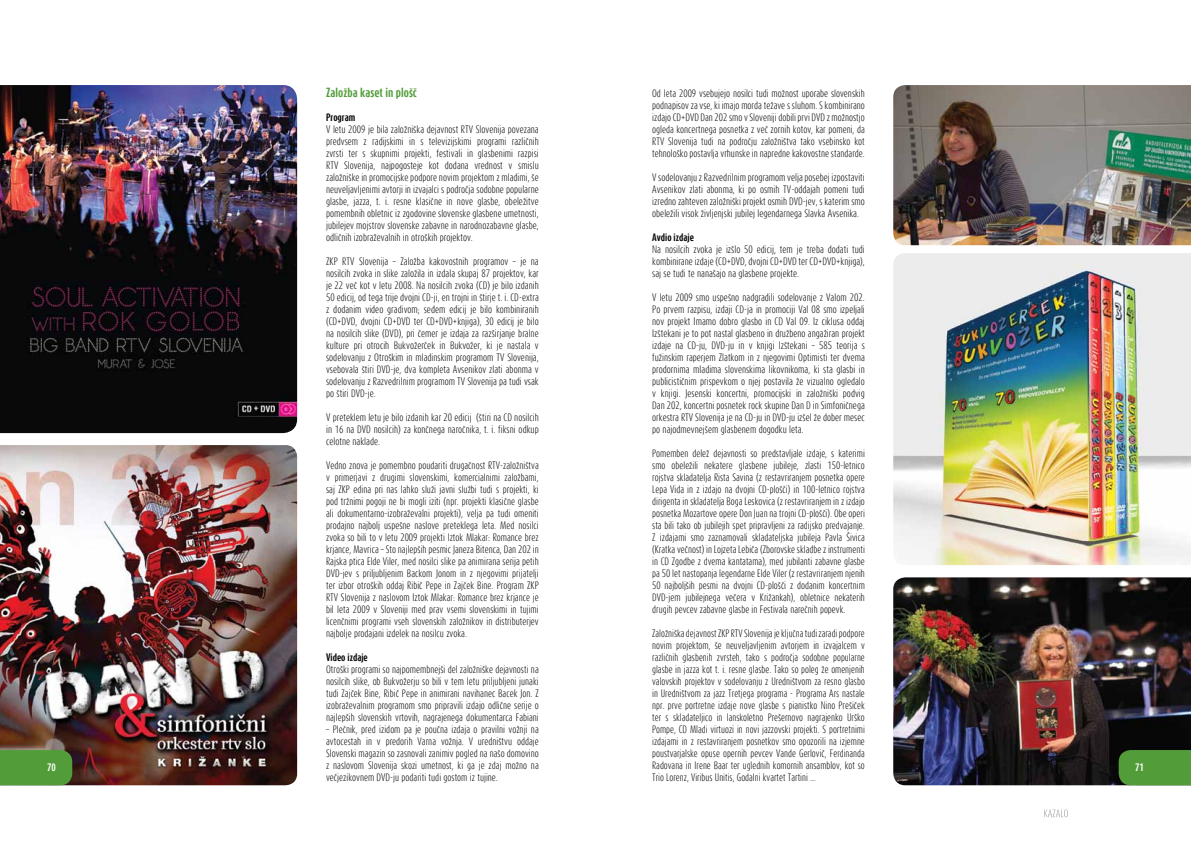
<style>
.page{position:relative;width:1191px;height:842px;background:#fff}
.page>*{position:absolute;margin:0;border:0;box-sizing:border-box;transform-origin:0 0}
.t1{font:700 11px "Dax Compact";color:#529d3a}
.t2{font:300 9px/12px "Dax Compact";color:#000;text-align:justify}
.t3{font:700 9px "Dax Compact";color:#000}
.t4{font:700 9px "Dax Compact";color:#fff}
</style>
<div class="page">
<img style="left:0;top:85px;width:297px;height:348px">
<img style="left:0;top:445px;width:297px;height:340px">
<img style="left:893px;top:253px;width:298px;height:312px">
<img style="left:893px;top:577px;width:298px;height:208px">
<img style="left:893px;top:85px;width:298px;height:160px">
<div style="left:0;top:750px;width:72px;height:35px;background:#529d3a"></div>
<div style="left:1118px;top:750px;width:73px;height:35px;background:#529d3a"></div>
<svg style="left:1044px;top:809px;width:24px;height:8px"></svg>
<p class="t1" style="left:326px;top:85px;width:93px">Založba kaset in plošč</p>
<p class="t3" style="left:326px;top:111px;width:31px">Program</p>
<p class="t2" style="left:326px;top:123px;width:214px">V letu 2009 je bila založniška dejavnost RTV Slovenija povezana predvsem z radijskimi in s televizijskimi programi različnih zvrsti ter s skupnimi projekti, festivali in glasbenimi razpisi RTV Slovenija, najpogosteje kot dodana vrednost v smislu založniške in promocijske podpore novim projektom z mladimi, še neuveljavljenimi avtorji in izvajalci s področja sodobne popularne glasbe, jazza, t. i. resne klasične in nove glasbe, obeležitve pomembnih obletnic iz zgodovine slovenske glasbene umetnosti, jubilejev mojstrov slovenske zabavne in narodnozabavne glasbe, odličnih izobraževalnih in otroških projektov.</p>
<p class="t2" style="left:326px;top:255px;width:214px">ZKP RTV Slovenija – Založba kakovostnih programov – je na nosilcih zvoka in slike založila in izdala skupaj 87 projektov, kar je 22 več kot v letu 2008. Na nosilcih zvoka (CD) je bilo izdanih 50 edicij, od tega trije dvojni CD-ji, en trojni in štirje t. i. CD-extra z dodanim video gradivom; sedem edicij je bilo kombiniranih (CD+DVD, dvojni CD+DVD ter CD+DVD+knjiga), 30 edicij je bilo na nosilcih slike (DVD), pri čemer je izdaja za razširjanje bralne kulture pri otrocih Bukvožerček in Bukvožer, ki je nastala v sodelovanju z Otroškim in mladinskim programom TV Slovenija, vsebovala štiri DVD-je, dva kompleta Avsenikov zlati abonma v sodelovanju z Razvedrilnim programom TV Slovenija pa tudi vsak po štiri DVD-je.</p>
<p class="t2" style="left:326px;top:411px;width:214px">V preteklem letu je bilo izdanih kar 20 edicij (štiri na CD nosilcih in 16 na DVD nosilcih) za končnega naročnika, t. i. fiksni odkup celotne naklade.</p>
<p class="t2" style="left:326px;top:459px;width:214px;text-align:left">Vedno znova je pomembno poudariti drugačnost RTV-založništva v primerjavi z drugimi slovenskimi, komercialnimi založbami, saj ZKP edina pri nas lahko služi javni službi tudi s projekti, ki pod tržnimi pogoji ne bi mogli iziti (npr. projekti klasične glasbe ali dokumentarno-izobraževalni projekti), velja pa tudi omeniti prodajno najbolj uspešne naslove preteklega leta. Med nosilci zvoka so bili to v letu 2009 projekti Iztok Mlakar: Romance brez krjance, Mavrica – Sto najlepših pesmic Janeza Bitenca, Dan 202 in Rajska ptica Elde Viler, med nosilci slike pa animirana serija petih DVD-jev s priljubljenim Backom Jonom in z njegovimi prijatelji ter izbor otroških oddaj Ribič Pepe in Zajček Bine. Program ZKP RTV Slovenija z naslovom Iztok Mlakar: Romance brez krjance je bil leta 2009 v Sloveniji med prav vsemi slovenskimi in tujimi licenčnimi programi vseh slovenskih založnikov in distributerjev najbolje prodajani izdelek na nosilcu zvoka.</p>
<p class="t3" style="left:326px;top:651px;width:43px">Video izdaje</p>
<p class="t2" style="left:326px;top:663px;width:214px">Otroški programi so najpomembnejši del založniške dejavnosti na nosilcih slike, ob Bukvožerju so bili v tem letu priljubljeni junaki tudi Zajček Bine, Ribič Pepe in animirani navihanec Bacek Jon. Z izobraževalnim programom smo pripravili izdajo odlične serije o najlepših slovenskih vrtovih, nagrajenega dokumentarca Fabiani</p>
<p class="t2" style="left:326px;top:723px;width:214px">– Plečnik, pred izidom pa je poučna izdaja o pravilni vožnji na avtocestah in v predorih Varna vožnja. V uredništvu oddaje Slovenski magazin so zasnovali zanimiv pogled na našo domovino z naslovom Slovenija skozi umetnost, ki ga je zdaj možno na večjezikovnem DVD-ju podariti tudi gostom iz tujine.</p>
<p class="t2" style="left:652px;top:87px;width:214px">Od leta 2009 vsebujejo nosilci tudi možnost uporabe slovenskih podnapisov za vse, ki imajo morda težave s sluhom. S kombinirano izdajo CD+DVD Dan 202 smo v Sloveniji dobili prvi DVD z možnostjo ogleda koncertnega posnetka z več zornih kotov, kar pomeni, da RTV Slovenija tudi na področju založništva tako vsebinsko kot tehnološko postavlja vrhunske in napredne kakovostne standarde.</p>
<p class="t2" style="left:652px;top:171px;width:214px">V sodelovanju z Razvedrilnim programom velja posebej izpostaviti Avsenikov zlati abonma, ki po osmih TV-oddajah pomeni tudi izredno zahteven založniški projekt osmih DVD-jev, s katerim smo obeležili visok življenjski jubilej legendarnega Slavka Avsenika.</p>
<p class="t3" style="left:652px;top:231px;width:43px">Avdio izdaje</p>
<p class="t2" style="left:652px;top:243px;width:214px">Na nosilcih zvoka je izšlo 50 edicij, tem je treba dodati tudi kombinirane izdaje (CD+DVD, dvojni CD+DVD ter CD+DVD+knjiga), saj se tudi te nanašajo na glasbene projekte.</p>
<p class="t2" style="left:652px;top:291px;width:214px">V letu 2009 smo uspešno nadgradili sodelovanje z Valom 202.<br>Po prvem razpisu, izdaji CD-ja in promociji Val 08 smo izpeljali nov projekt I mamo dobro glasbo in CD Val 09. Iz ciklusa oddaj Izštekani je to pot nastal glasbeno in družbeno angažiran projekt izdaje na CD-ju, DVD-ju in v knjigi Izštekani – 585 teorija s fužinskim raperjem Zlatkom in z njegovimi Optimisti ter dvema prodornima mladima slovenskima likovnikoma, ki sta glasbi in publicističnim prispevkom o njej postavila že vizualno ogledalo v knjigi. Jesenski koncertni, promocijski in založniški podvig Dan 202, koncertni posnetek rock skupine Dan D in Simfoničnega orkestra RTV Slovenija je na CD-ju in DVD-ju izšel že dober mesec po najodmevnejšem glasbenem dogodku leta.</p>
<p class="t2" style="left:652px;top:447px;width:214px">Pomemben delež dejavnosti so predstavljale izdaje, s katerimi smo obeležili nekatere glasbene jubileje, zlasti 150-letnico rojstva skladatelja Rista Savina (z restavriranjem posnetka opere Lepa Vida in z izdajo na dvojni CD-plošči) in 100-letnico rojstva dirigenta in skladatelja Boga Leskovica (z restavriranjem in z izdajo posnetka Mozartove opere Don Juan na trojni CD-plošči). Obe operi sta bili tako ob jubilejih spet pripravljeni za radijsko predvajanje.<br>Z izdajami smo zaznamovali skladateljska jubileja Pavla Šivica (Kratka večnost) in Lojzeta Lebiča (Zborovske skladbe z instrumenti in CD Zgodbe z dvema kantatama), med jubilanti zabavne glasbe pa 50 let nastopanja legendarne Elde Viler (z restavriranjem njenih 50 najboljših pesmi na dvojni CD-plošči z dodanim koncertnim DVD-jem jubilejnega večera v Križankah), obletnice nekaterih drugih pevcev zabavne glasbe in Festivala narečnih popevk.</p>
<p class="t2" style="left:652px;top:627px;width:214px">Založniška dejavnost ZKP RTV Slovenija je ključna tudi zaradi podpore novim projektom, še neuveljavljenim avtorjem in izvajalcem v različnih glasbenih zvrsteh, tako s področja sodobne popularne glasbe in jazza kot t. i. resne glasbe. Tako so poleg že omenjenih valovskih projektov v sodelovanju z Uredništvom za resno glasbo in Uredništvom za jazz Tretjega programa - Programa Ars nastale npr. prve portretne izdaje nove glasbe s pianistko N ino Prešiček ter s skladateljico in lanskoletno Prešernovo nagrajenko Urško Pompe, CD Mladi virtuozi in novi jazzovski projekti. S portretnimi izdajami in z restavriranjem posnetkov smo opozorili na izjemne poustvarjalske opuse opernih pevcev Vande Gerlovič, Ferdinanda Radovana in Irene Baar ter uglednih komornih ansamblov, kot so Trio Lorenz, Viribus Unitis, Godalni kvartet Tartini …</p>
<p class="t4" style="left:47px;top:762px;width:10px">70</p>
<p class="t4" style="left:1135px;top:762px;width:10px">71</p>
</div>
